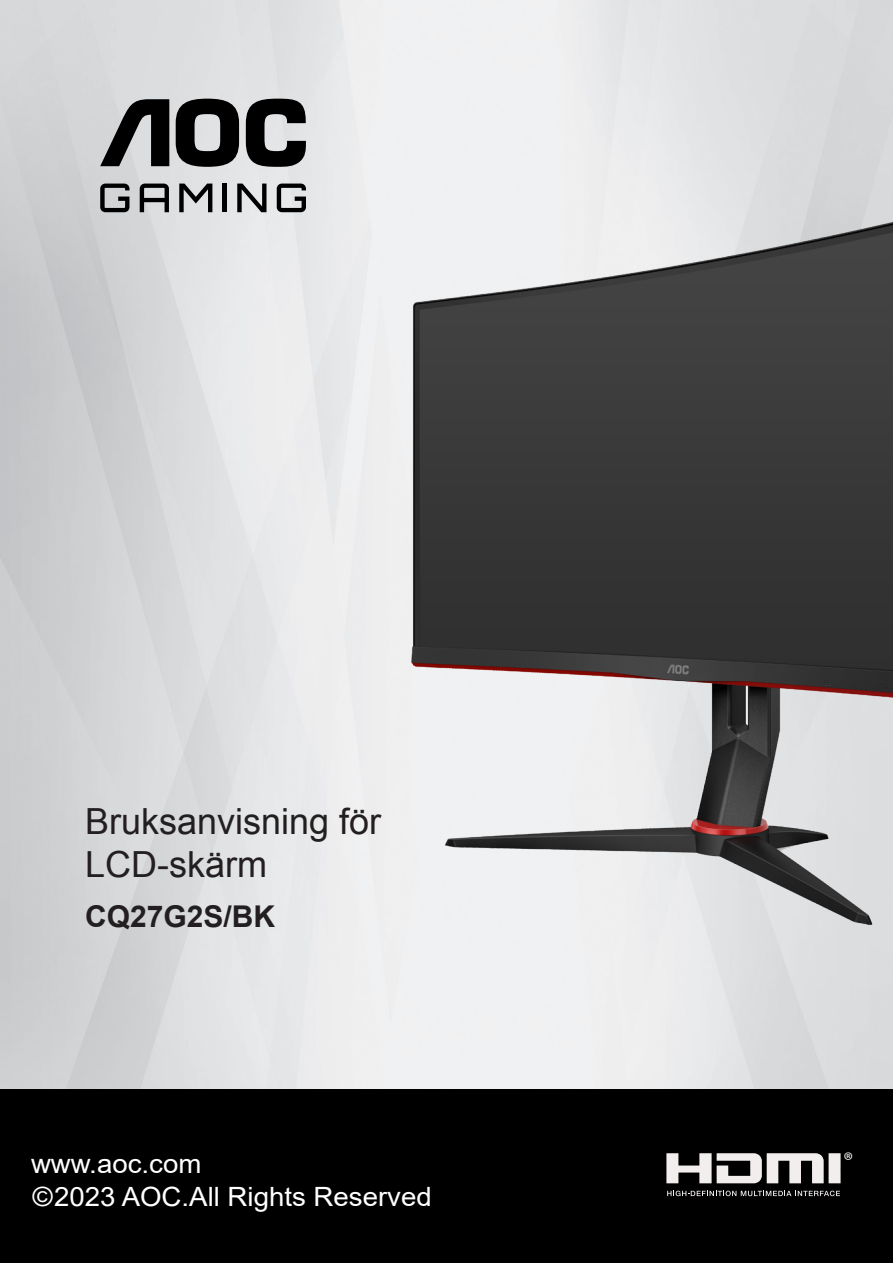
<style>
.page{position:relative;width:893px;height:1263px;background:#fff}
.page>*{position:absolute;margin:0;border:0;box-sizing:border-box;transform-origin:0 0}
.无间隔{font:36px/43.2px "Arial";color:#231f20}
.无间隔-2{font:700 30px "Arial";color:#231f20}
.t1{font:26.55px/33.5px "Arial";color:#fff;scale:1.04 1}
.t2{font:22.8px "Myriad Pro";color:#f2eeed}
</style>
<div class="page">
<img style="left:0;top:0;width:893px;height:1089px">
<div style="left:0;top:1089px;width:893px;height:174px;background:#000"></div>
<svg style="left:277px;top:184px;width:29px;height:28px"></svg>
<svg style="left:237px;top:184px;width:29px;height:28px"></svg>
<hr style="left:223px;top:184px;width:4px;height:28px;background:#000001">
<svg style="left:179px;top:184px;width:33px;height:28px"></svg>
<svg style="left:140px;top:184px;width:29px;height:28px"></svg>
<svg style="left:100px;top:184px;width:29px;height:28px"></svg>
<svg style="left:176px;top:99px;width:63px;height:68px;background:#454547"></svg>
<svg style="left:246px;top:99px;width:60px;height:68px;background:#525253"></svg>
<svg style="left:100px;top:99px;width:69px;height:67px;background:#646466"></svg>
<svg style="left:666px;top:1153px;width:175px;height:30px"></svg>
<svg style="left:667px;top:1191px;width:173px;height:5px"></svg>
<img style="left:411px;top:198px;width:482px;height:726px">
<p class="无间隔" style="left:85px;top:800px;width:298px">Bruksanvisning för<br>LCD-skärm</p>
<p class="无间隔-2" style="left:85px;top:896px;width:192px">CQ27G2S/BK</p>
<p class="t1" style="left:31px;top:1146px;width:387px">www.aoc.com<br>©2023 AOC.All Rights Reserved</p>
<p class="t2" style="left:843px;top:1146px;width:11px">®</p>
</div>
